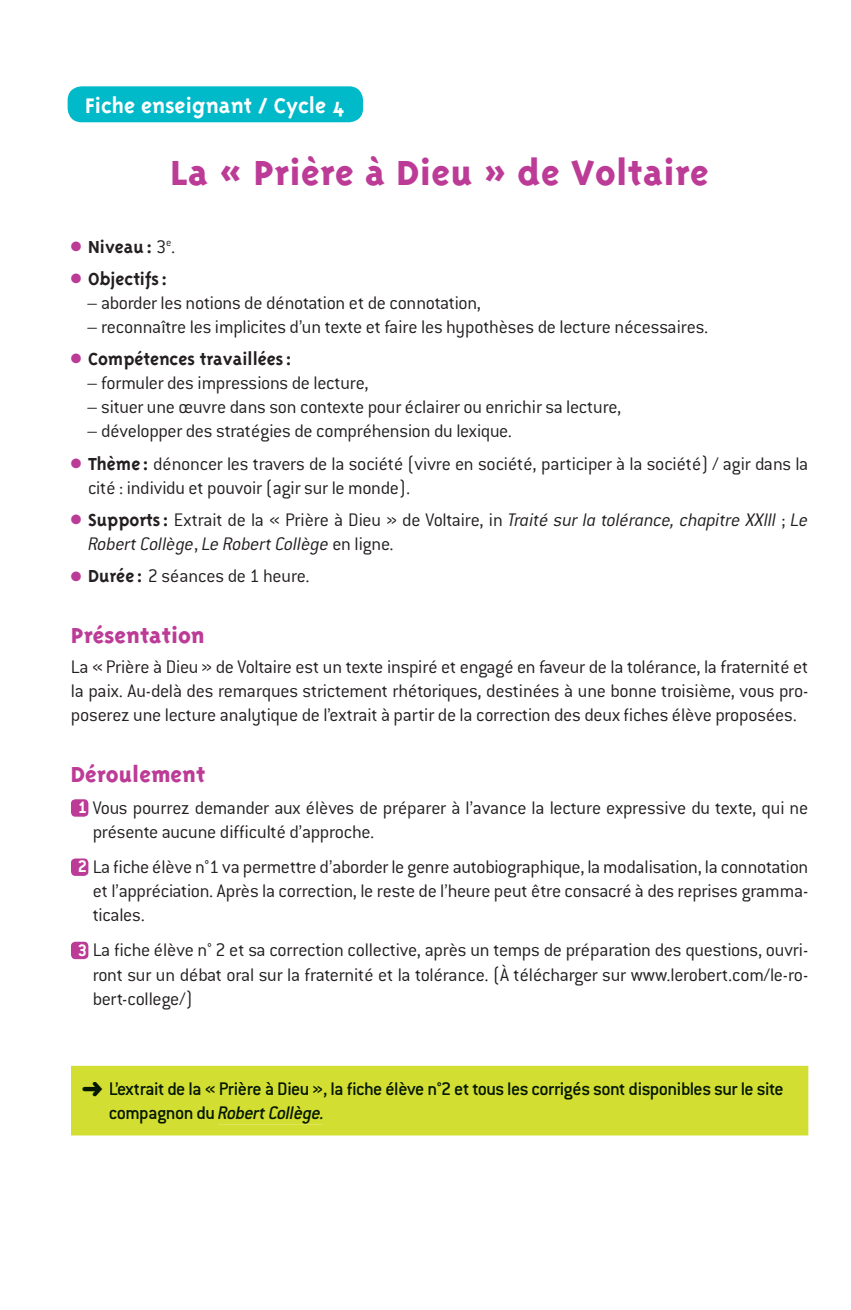
<style>
.page{position:relative;width:851px;height:1310px;background:#fff}
.page>*{position:absolute;margin:0;border:0;box-sizing:border-box;transform-origin:0 0}
.t1{font:800 40px "Triplex";letter-spacing:.01em;color:#bc3b96}
.t2{font:800 25px "Triplex";color:#bc3b96}
.t3{font:700 24.2px "Triplex";color:#fff}
.t4{font:300 20px/24px "Conduit ITC";letter-spacing:-.01em;color:#231f20;text-align:justify}
.t5{font:italic 300 20px/24.2px "Conduit ITC";letter-spacing:-.015em;color:#231f20}
.t6{font:500 20px/24px "Conduit ITC";letter-spacing:-.025em;color:#041700}
.t7{font:700 20px "Triplex";color:#231f20}
.s1{color:#bc3b96}
.s2{font-family:"Conduit ITC";font-weight:300}
.s3{font-family:"Triplex";font-weight:700}
.s4{font-family:"Triplex";font-weight:700;font-style:normal}
.s5{font-style:normal}
.s6{font-weight:700;font-size:18.4px;color:#fff}
.s7{font-style:italic}
</style>
<div class="page">
<div style="left:68px;top:86px;width:295px;height:36px;background:#00b9c9;border-radius:14px"></div>
<div style="left:71px;top:799px;width:17px;height:17px;background:#bc3b96;border-radius:4px"></div>
<div style="left:71px;top:858px;width:17px;height:17px;background:#bc3b96;border-radius:4px"></div>
<div style="left:71px;top:941px;width:17px;height:18px;background:#bc3b96;border-radius:4px"></div>
<div style="left:71px;top:1065px;width:737px;height:70px;background:#d3de32"></div>
<div style="left:83px;top:1082px;width:26px;height:15px;background:#d3de32"></div>
<div style="left:110px;top:1082px;width:673px;height:17px;background:#d3de32"></div>
<div style="left:110px;top:1106px;width:105px;height:17px;background:#d3de32"></div>
<div style="left:218px;top:1106px;width:104px;height:18px;background:#d3de32"></div>
<p class="t3" style="left:85px;top:91px;width:261px">Fiche enseignant / Cycle 4</p>
<h1 class="t1" style="left:170px;top:149px;width:540px">La « Prière à Dieu » de Voltaire</h1>
<p class="t7" style="left:71px;top:235px;width:106px"><span class="s1">●</span> Niveau : <span class="s2">3</span><sup>e</sup><span class="s2">.</span></p>
<p class="t7" style="left:71px;top:267px;width:98px"><span class="s1">●</span> Objectifs :</p>
<p class="t4" style="left:87px;top:290px;width:395px">– aborder les notions de dénotation et de connotation,</p>
<p class="t4" style="left:87px;top:315px;width:622px">– reconnaître les implicites d’un texte et faire les hypothèses de lecture nécessaires.</p>
<p class="t7" style="left:71px;top:347px;width:222px"><span class="s1">●</span> Compétences travaillées :</p>
<p class="t4" style="left:87px;top:371px;width:283px">– formuler des impressions de lecture,</p>
<p class="t4" style="left:87px;top:395px;width:535px">– situer une œuvre dans son contexte pour éclairer ou enrichir sa lecture,</p>
<p class="t4" style="left:87px;top:419px;width:426px">– développer des stratégies de compréhension du lexique.</p>
<p class="t4" style="left:88px;top:451px;width:721px;text-indent:-17px"><span class="s1">●</span> <span class="s3">Thème :</span> dénoncer les travers de la société (vivre en société, participer à la société) / agir dans la cité : individu et pouvoir (agir sur le monde).</p>
<p class="t5" style="left:88px;top:507px;width:721px;text-indent:-17px"><span class="s1">●</span> <span class="s4">Supports :</span> <span class="s5">Extrait de la « Prière à Dieu » de Voltaire, in</span> Traité sur la tolérance, chapitre XXIII <span class="s5">;</span> Le<br>Robert Collège<span class="s5">,</span> Le Robert Collège <span class="s5">en ligne.</span></p>
<p class="t4" style="left:71px;top:564px;width:240px"><span class="s1">●</span> <span class="s3">Durée :</span> 2 séances de 1 heure.</p>
<p class="t2" style="left:71px;top:621px;width:135px">Présentation</p>
<p class="t4" style="left:71px;top:654px;width:739px">La « Prière à Dieu » de Voltaire est un texte inspiré et engagé en faveur de la tolérance, la fraternité et la paix. Au-delà des remarques strictement rhétoriques, destinées à une bonne troisième, vous pro&shy;poserez une lecture analytique de l’extrait à partir de la correction des deux fiches élève proposées.</p>
<p class="t2" style="left:71px;top:759px;width:136px">Déroulement</p>
<p class="t4" style="left:93px;top:795px;width:717px;text-indent:-15px"><span class="s6">1</span> Vous pourrez demander aux élèves de préparer à l’avance la lecture expressive du texte, qui ne présente aucune difficulté d’approche.</p>
<p class="t4" style="left:93px;top:855px;width:717px;text-indent:-15px"><span class="s6">2</span> La fiche élève n°1 va permettre d’aborder le genre autobiographique, la modalisation, la connotation et l’appréciation. Après la correction, le reste de l’heure peut être consacré à des reprises gramma&shy;ticales.</p>
<p class="t4" style="left:93px;top:938px;width:717px;text-indent:-15px"><span class="s6">3</span> La fiche élève n° 2 et sa correction collective, après un temps de préparation des questions, ouvri&shy;ront sur un débat oral sur la fraternité et la tolérance. (À télécharger sur www.lerobert.com/le-ro&shy;bert-college/)</p>
<p class="t6" style="left:109px;top:1076px;width:676px;text-indent:-27px">➜ L’extrait de la « Prière à Dieu », la fiche élève n°2 et tous les corrigés sont disponibles sur le site compagnon du <span class="s7">Robert Collège.</span></p>
</div>
